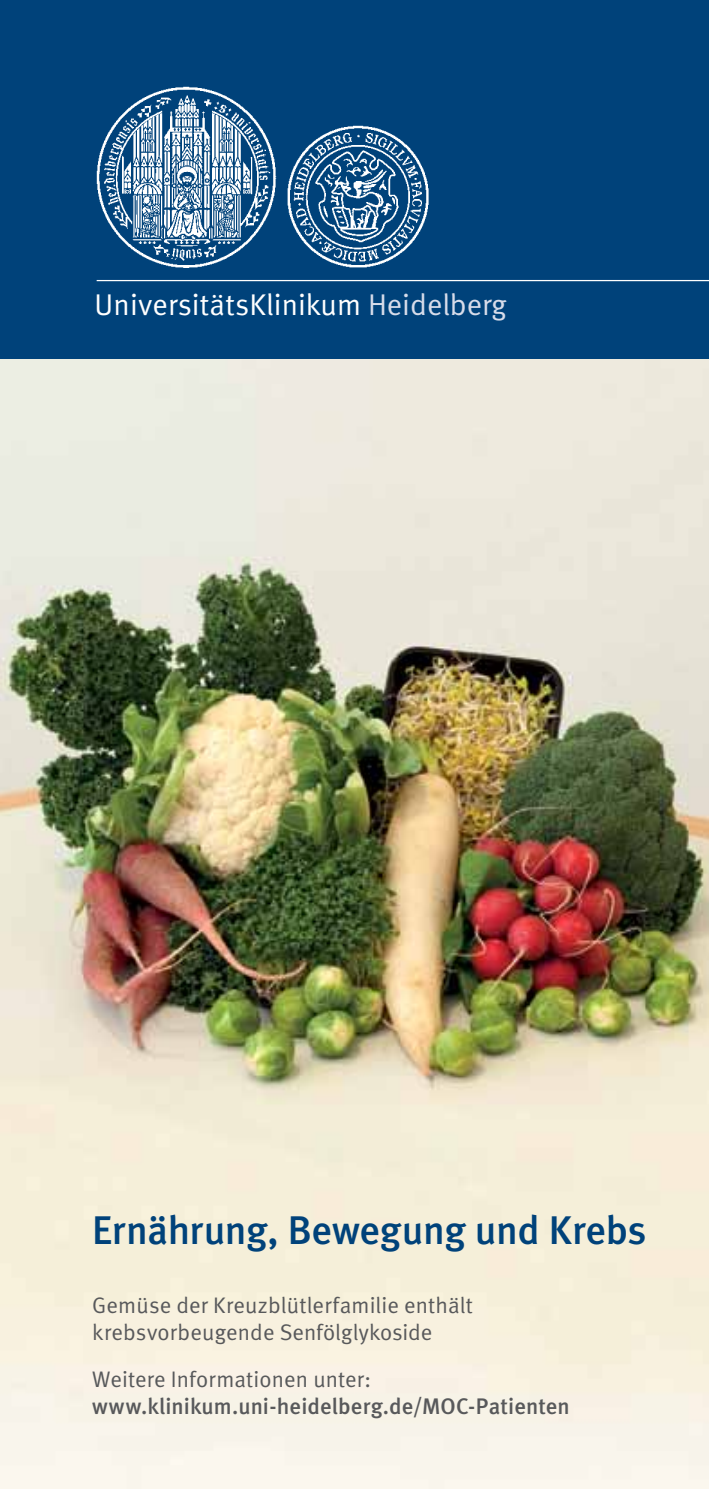
<style>
.page{position:relative;width:709px;height:1489px;background:#fff}
.page>*{position:absolute;margin:0;border:0;box-sizing:border-box;transform-origin:0 0}
.t1{font:500 40px "Meta";letter-spacing:-.01em;color:#00427a}
.t2{font:30px "Meta Normal";color:#fff}
.t3{font:22.5px/27px "Meta Normal";letter-spacing:.005em;color:#58595b}
.t4{font:500 22.5px "Meta";letter-spacing:.005em;color:#58595b}
.s1{color:#d7dcea}
</style>
<div class="page">
<img style="left:0;top:359px;width:709px;height:1129px">
<div style="left:0;top:0;width:709px;height:359px;background:#00427a"></div>
<hr style="left:97px;top:280px;width:612px;height:1px;background:#fff">
<img style="left:96px;top:86px;width:333px;height:182px">
<h2 class="t2" style="left:94px;top:287px;width:413px">UniversitätsKlinikum <span class="s1">Heidelberg</span></h2>
<h1 class="t1" style="left:92px;top:1206px;width:556px">Ernährung, Bewegung und Krebs</h1>
<p class="t3" style="left:92px;top:1291px;width:382px">Gemüse der Kreuzblütlerfamilie enthält krebsvorbeugende Senfölglykoside</p>
<p class="t3" style="left:92px;top:1365px;width:280px">Weitere Informationen unter:</p>
<p class="t4" style="left:92px;top:1393px;width:479px">www.klinikum.uni-heidelberg.de/MOC-Patienten</p>
</div>
